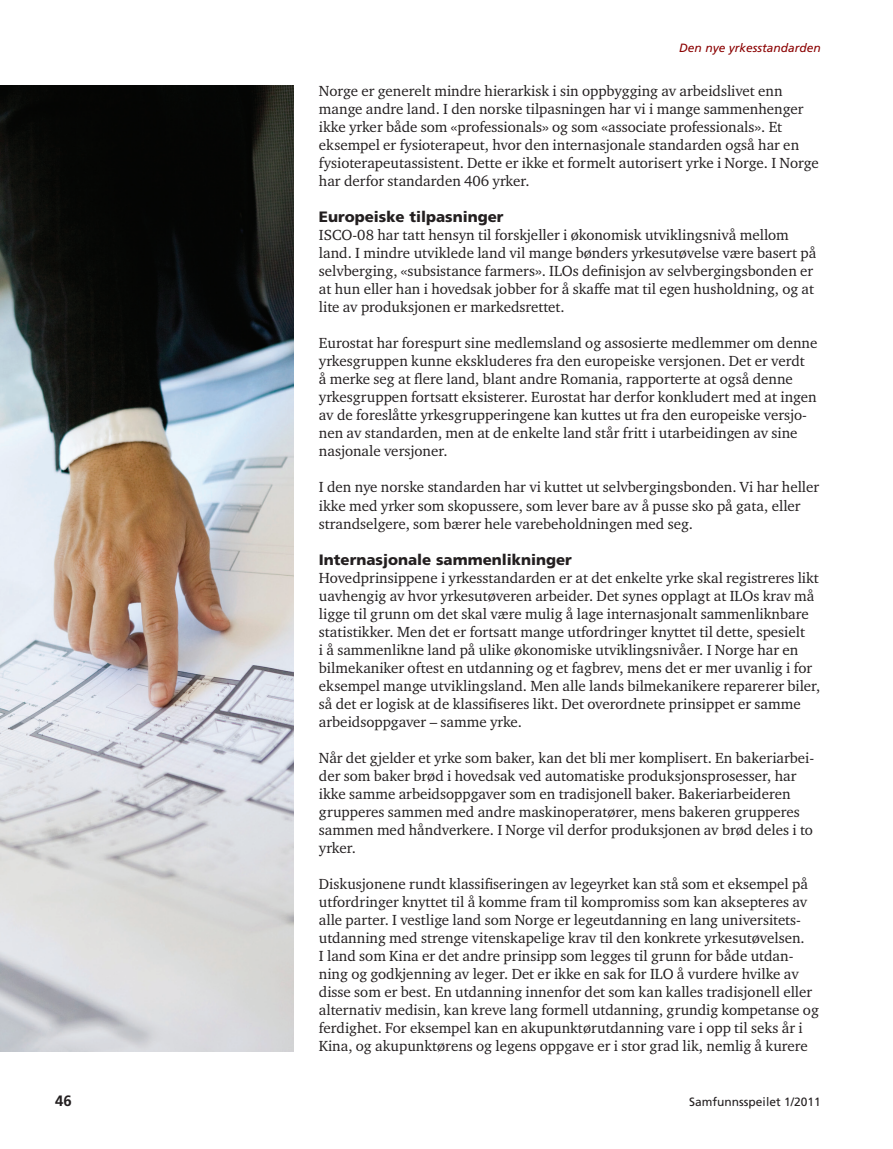
<style>
.page{position:relative;width:893px;height:1149px;background:#fff}
.page>*{position:absolute;margin:0;border:0;box-sizing:border-box;transform-origin:0 0}
.t1{font:15px/18px "Charter ITC Std";color:#231f20}
.t2{font:900 15px "Frutiger";color:#231f20}
.t3{font:700 15px "Frutiger";color:#231f20}
.t4{font:italic 12px "Frutiger";color:#8b0202}
.t5{font:12px "Frutiger";color:#231f20}
</style>
<div class="page">
<img style="left:0;top:85px;width:293px;height:965px">
<p class="t3" style="left:55px;top:1091px;width:18px">46</p>
<p class="t4" style="left:679px;top:41px;width:143px">Den nye yrkesstandarden</p>
<p class="t1" style="left:319px;top:82px;width:501px">Norge er generelt mindre hierarkisk i sin oppbygging av arbeidslivet enn mange andre land. I den norske tilpasningen har vi i mange sammenhenger ikke yrker både som «professionals» og som «associate professionals». Et eksempel er fysioterapeut, hvor den internasjonale standarden også har en fysioterapeutassistent. Dette er ikke et formelt autorisert yrke i Norge. I Norge har derfor standarden 406 yrker.</p>
<p class="t2" style="left:319px;top:208px;width:186px">Europeiske tilpasninger</p>
<p class="t1" style="left:319px;top:226px;width:499px">ISCO-08 har tatt hensyn til forskjeller i økonomisk utviklingsnivå mellom land. I mindre utviklede land vil mange bønders yrkesutøvelse være basert på selvberging, «subsistance farmers». ILOs definisjon av selvbergingsbonden er at hun eller han i hovedsak jobber for å skaffe mat til egen husholdning, og at lite av produksjonen er markedsrettet.</p>
<p class="t1" style="left:319px;top:334px;width:500px">Eurostat har forespurt sine medlemsland og assosierte medlemmer om denne yrkesgruppen kunne ekskluderes fra den europeiske versjonen. Det er verdt<br>å merke seg at flere land, blant andre Romania, rapporterte at også denne yrkesgruppen fortsatt eksisterer. Eurostat har derfor konkludert med at ingen av de foreslåtte yrkesgrupperingene kan kuttes ut fra den europeiske versjo&shy;nen av standarden, men at de enkelte land står fritt i utarbeidingen av sine nasjonale versjoner.</p>
<p class="t1" style="left:319px;top:478px;width:502px">I den nye norske standarden har vi kuttet ut selvbergingsbonden. Vi har heller ikke med yrker som skopussere, som lever bare av å pusse sko på gata, eller strandselgere, som bærer hele varebeholdningen med seg.</p>
<p class="t2" style="left:319px;top:550px;width:255px">Internasjonale sammenlikninger</p>
<p class="t1" style="left:319px;top:568px;width:503px">Hovedprinsippene i yrkesstandarden er at det enkelte yrke skal registreres likt uavhengig av hvor yrkesutøveren arbeider. Det synes opplagt at ILOs krav må ligge til grunn om det skal være mulig å lage internasjonalt sammenliknbare statistikker. Men det er fortsatt mange utfordringer knyttet til dette, spesielt<br>i å sammenlikne land på ulike økonomiske utviklingsnivåer. I Norge har en bilmekaniker oftest en utdanning og et fagbrev, mens det er mer uvanlig i for eksempel mange utviklingsland. Men alle lands bilmekanikere reparerer biler, så det er logisk at de klassifiseres likt. Det overordnete prinsippet er samme arbeidsoppgaver – samme yrke.</p>
<p class="t1" style="left:319px;top:748px;width:497px">Når det gjelder et yrke som baker, kan det bli mer komplisert. En bakeriarbei&shy;der som baker brød i hovedsak ved automatiske produksjonsprosesser, har ikke samme arbeidsoppgaver som en tradisjonell baker. Bakeriarbeideren grupperes sammen med andre maskinoperatører, mens bakeren grupperes sammen med håndverkere. I Norge vil derfor produksjonen av brød deles i to yrker.</p>
<p class="t1" style="left:319px;top:874px;width:501px">Diskusjonene rundt klassifiseringen av legeyrket kan stå som et eksempel på utfordringer knyttet til å komme fram til kompromiss som kan aksepteres av alle parter. I vestlige land som Norge er legeutdanning en lang universitets&shy;utdanning med strenge vitenskapelige krav til den konkrete yrkesutøvelsen.<br>I land som Kina er det andre prinsipp som legges til grunn for både utdan&shy;ning og godkjenning av leger. Det er ikke en sak for ILO å vurdere hvilke av disse som er best. En utdanning innenfor det som kan kalles tradisjonell eller alternativ medisin, kan kreve lang formell utdanning, grundig kompetanse og ferdighet. For eksempel kan en akupunktørutdanning vare i opp til seks år i Kina, og akupunktørens og legens oppgave er i stor grad lik, nemlig å kurere</p>
<p class="t5" style="left:689px;top:1094px;width:133px">Samfunnsspeilet 1/2011</p>
</div>
